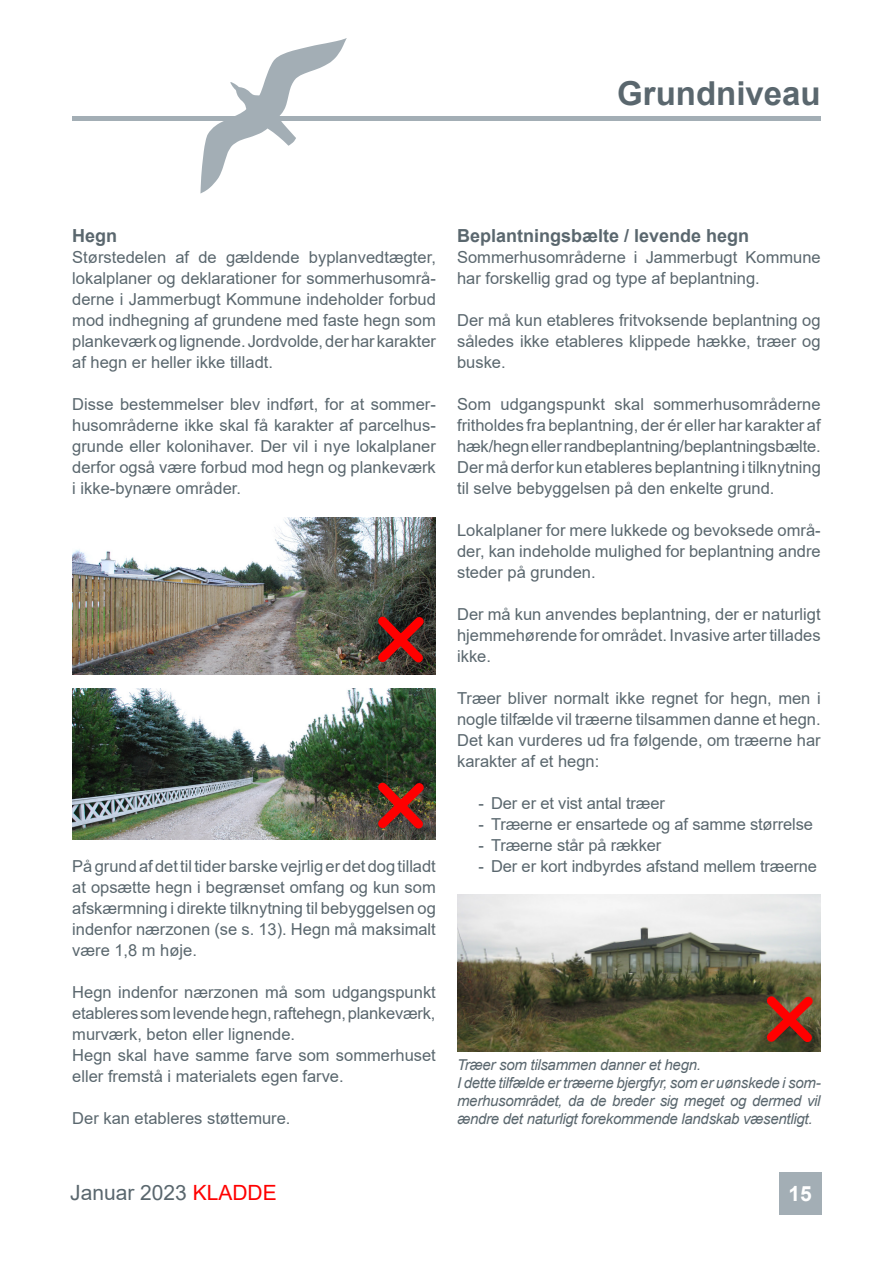
<style>
.page{position:relative;width:893px;height:1263px;background:#fff}
.page>*{position:absolute;margin:0;border:0;box-sizing:border-box;transform-origin:0 0}
.t1{font:700 33px "Arial";color:#5a676e}
.t2{font:21px "Arial";color:#5a676e}
.t3{font:700 21px "Arial";color:#fff}
._11p-fed{font:700 18px "Arial";color:#5a676e}
._11p-kursiv{font:700 18px "Arial";color:#5a676e}
._11p-ordin_FFFFFC3_FFFFFA6r{font:16.5px/21px "Arial";color:#5a676e;text-align:justify}
._11p-indryk{font:16.5px "Arial";letter-spacing:-.01em;color:#5a676e}
.Figurtekst{font:italic 15px/18px "Arial";letter-spacing:-.02em;color:#5a676e;text-align:justify}
.s1{color:#f00}
</style>
<div class="page">
<img style="left:72px;top:517px;width:364px;height:157px">
<svg style="left:370px;top:608px;width:62px;height:63px;background:#662823"></svg>
<img style="left:72px;top:688px;width:364px;height:151px">
<img style="left:370px;top:774px;width:62px;height:63px">
<img style="left:457px;top:894px;width:364px;height:157px">
<svg style="left:759px;top:988px;width:62px;height:62px;background:#7f3f26"></svg>
<hr style="left:72px;top:116px;width:749px;height:4px;background:#a3aeb5">
<svg style="left:200px;top:38px;width:147px;height:155px"></svg>
<div style="left:779px;top:1172px;width:42px;height:42px;background:#a3aeb5"></div>
<h1 class="t1" style="left:617px;top:70px;width:205px">Grundniveau</h1>
<p class="_11p-kursiv" style="left:72px;top:223px;width:46px">Hegn</p>
<p class="_11p-ordin_FFFFFC3_FFFFFA6r" style="left:72px;top:247px;width:365px">Størstedelen af de gældende byplanvedtægter, lokalplaner og deklarationer for sommerhusområ&shy;derne i Jammerbugt Kommune indeholder forbud mod indhegning af grundene med faste hegn som plankeværk og lignende. Jordvolde, der har karakter af hegn er heller ikke tilladt.</p>
<p class="_11p-ordin_FFFFFC3_FFFFFA6r" style="left:72px;top:394px;width:365px">Disse bestemmelser blev indført, for at sommer&shy;husområderne ikke skal få karakter af parcelhus&shy;grunde eller kolonihaver. Der vil i nye lokalplaner derfor også være forbud mod hegn og plankeværk i ikke-bynære områder.</p>
<p class="_11p-ordin_FFFFFC3_FFFFFA6r" style="left:72px;top:856px;width:365px">På grund af det til tider barske vejrlig er det dog tilladt at opsætte hegn i begrænset omfang og kun som afskærmning i direkte tilknytning til bebyggelsen og indenfor nærzonen (se s. 13). Hegn må maksimalt være 1,8 m høje.</p>
<p class="_11p-ordin_FFFFFC3_FFFFFA6r" style="left:72px;top:982px;width:365px">Hegn indenfor nærzonen må som udgangspunkt etableres som levende hegn, raftehegn, plankeværk, murværk, beton eller lignende.</p>
<p class="_11p-ordin_FFFFFC3_FFFFFA6r" style="left:72px;top:1045px;width:365px">Hegn skal have samme farve som sommerhuset eller fremstå i materialets egen farve.</p>
<p class="_11p-ordin_FFFFFC3_FFFFFA6r" style="left:72px;top:1108px;width:220px">Der kan etableres støttemure.</p>
<p class="_11p-fed" style="left:457px;top:223px;width:294px">Beplantningsbælte / levende hegn</p>
<p class="_11p-ordin_FFFFFC3_FFFFFA6r" style="left:457px;top:247px;width:365px">Sommerhusområderne i Jammerbugt Kommune har forskellig grad og type af beplantning.</p>
<p class="_11p-ordin_FFFFFC3_FFFFFA6r" style="left:457px;top:310px;width:365px">Der må kun etableres fritvoksende beplantning og således ikke etableres klippede hække, træer og buske.</p>
<p class="_11p-ordin_FFFFFC3_FFFFFA6r" style="left:457px;top:394px;width:365px">Som udgangspunkt skal sommerhusområderne fritholdes fra beplantning, der ér eller har karakter af hæk/hegn eller randbeplantning/beplantningsbælte.<br>Der må derfor kun etableres beplantning i tilknytning til selve bebyggelsen på den enkelte grund.</p>
<p class="_11p-ordin_FFFFFC3_FFFFFA6r" style="left:457px;top:520px;width:365px">Lokalplaner for mere lukkede og bevoksede områ&shy;der, kan indeholde mulighed for beplantning andre steder på grunden.</p>
<p class="_11p-ordin_FFFFFC3_FFFFFA6r" style="left:457px;top:604px;width:365px">Der må kun anvendes beplantning, der er naturligt hjemmehørende for området. Invasive arter tillades ikke.</p>
<p class="_11p-ordin_FFFFFC3_FFFFFA6r" style="left:457px;top:688px;width:365px">Træer bliver normalt ikke regnet for hegn, men i nogle tilfælde vil træerne tilsammen danne et hegn.<br>Det kan vurderes ud fra følgende, om træerne har karakter af et hegn:</p>
<p class="_11p-indryk" style="left:478px;top:792px;width:188px">- Der er et vist antal træer</p>
<p class="_11p-indryk" style="left:478px;top:813px;width:336px">- Træerne er ensartede og af samme størrelse</p>
<p class="_11p-indryk" style="left:478px;top:834px;width:184px">- Træerne står på rækker</p>
<p class="_11p-indryk" style="left:478px;top:855px;width:340px">- Der er kort indbyrdes afstand mellem træerne</p>
<p class="Figurtekst" style="left:457px;top:1056px;width:245px">Træer som tilsammen danner et hegn.</p>
<p class="Figurtekst" style="left:457px;top:1074px;width:365px">I dette tilfælde er træerne bjergfyr, som er uønskede i som&shy;merhusområdet, da de breder sig meget og dermed vil ændre det naturligt forekommende landskab væsentligt.</p>
<p class="t2" style="left:70px;top:1178px;width:208px">Januar 2023 <span class="s1">KLADDE</span></p>
<p class="t3" style="left:789px;top:1179px;width:25px">15</p>
</div>
